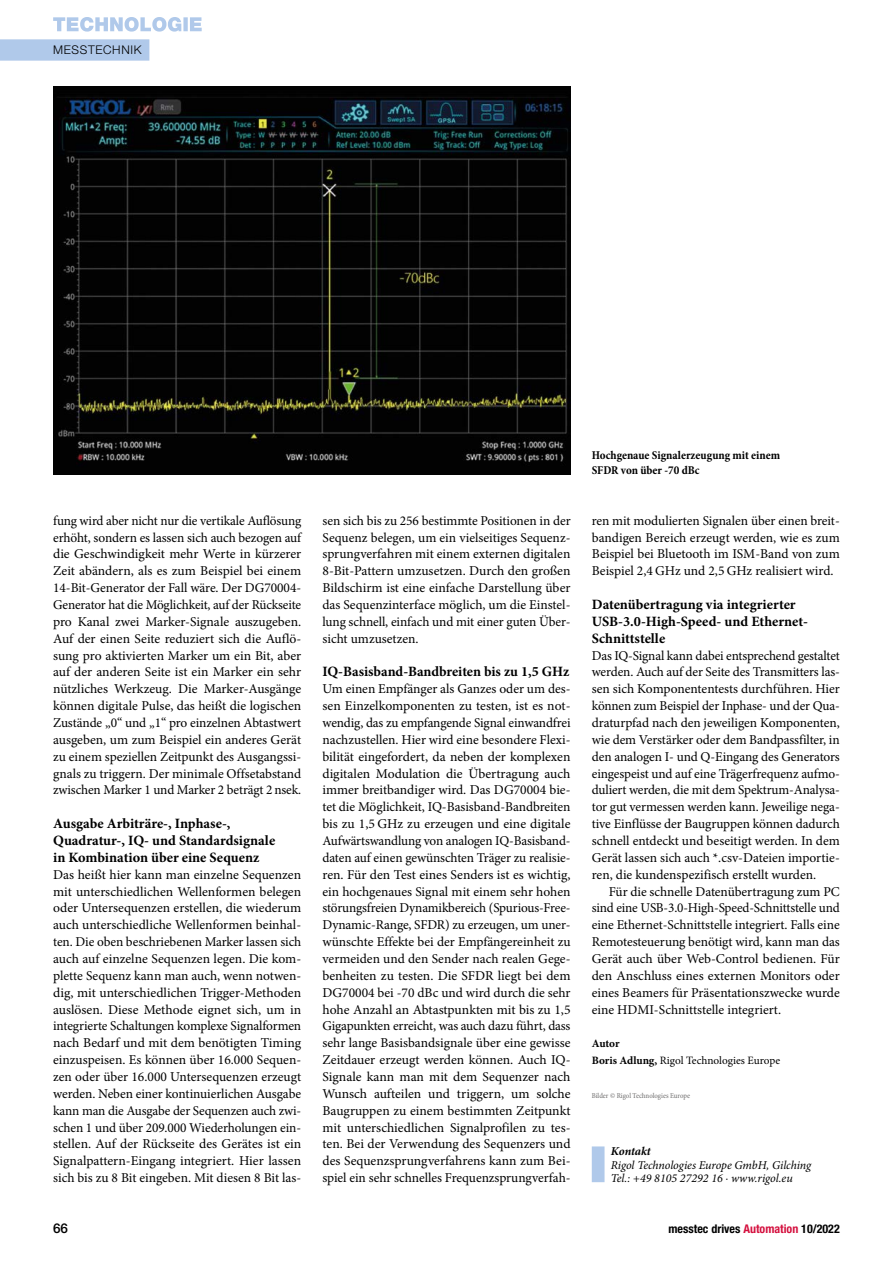
<style>
.page{position:relative;width:893px;height:1263px;background:#fff}
.page>*{position:absolute;margin:0;border:0;box-sizing:border-box;transform-origin:0 0}
.t1{font:700 14.25px/16.8px "Minion Pro";color:#000}
.t2{font:13.5px/16.8px "Minion Pro";letter-spacing:-.005em;color:#000;text-align:justify}
.t3{font:500 13.5px "Helvetica Neue LT Std";color:#000}
.t4{font:italic 12px/13.5px "Minion Pro";letter-spacing:-.005em;color:#000}
.t5{font:700 condensed 12px/15px "Minion Pro";color:#000}
.t6{font:700 condensed 12px "Helvetica Neue LT Std";color:#000}
.t7{font:300 12px "Helvetica Neue LT Std";color:#000}
.t8{font:italic 700 12px "Minion Pro";letter-spacing:-.01em;color:#000}
.t9{font:11.25px/16.8px "Minion Pro";color:#000}
.t10{font:condensed 7.5px "Minion Pro";color:#706f6f}
.s1{font-weight:700}
.s2{color:#d4103e}
</style>
<div class="page">
<div style="left:592px;top:1146px;width:12px;height:36px;background:#b0c9ea"></div>
<img style="left:53px;top:86px;width:517px;height:388px">
<svg style="left:53px;top:17px;width:149px;height:15px"></svg>
<div style="left:0;top:39px;width:149px;height:22px;background:#b0c9ea"></div>
<p class="t7" style="left:53px;top:43px;width:20px">MESSTECHNIK</p>
<p class="t2" style="left:53px;top:512px;width:250px">fung wird aber nicht nur die vertikale Auflösung erhöht, sondern es lassen sich auch bezogen auf die Geschwindigkeit mehr Werte in kürzerer Zeit abändern, als es zum Beispiel bei einem 14-Bit-Generator der Fall wäre. Der DG70004- Generator hat die Möglichkeit, auf der Rückseite pro Kanal zwei Marker-Signale auszugeben.<br>Auf der einen Seite reduziert sich die Auflö&shy;sung pro aktivierten Marker um ein Bit, aber auf der anderen Seite ist ein Marker ein sehr nützliches Werkzeug. Die Marker-Ausgänge können digitale Pulse, das heißt die logischen Zustände „0“ und „1“ pro einzelnen Abtastwert ausgeben, um zum Beispiel ein anderes Gerät zu einem speziellen Zeitpunkt des Ausgangssi&shy;gnals zu triggern. Der minimale Offsetabstand zwischen Marker 1 und Marker 2 beträgt 2 nsek.</p>
<p class="t1" style="left:53px;top:815px;width:224px">Ausgabe Arbiträre-, Inphase-,<br>Quadratur-, IQ- und Standardsignale in Kombination über eine Sequenz</p>
<p class="t2" style="left:53px;top:866px;width:250px">Das heißt hier kann man einzelne Sequenzen mit unterschiedlichen Wellenformen belegen oder Untersequenzen erstellen, die wiederum auch unterschiedliche Wellenformen beinhal&shy;ten. Die oben beschriebenen Marker lassen sich auch auf einzelne Sequenzen legen. Die kom&shy;plette Sequenz kann man auch, wenn notwen&shy;dig, mit unterschiedlichen Trigger-Methoden auslösen. Diese Methode eignet sich, um in integrierte Schaltungen komplexe Signalformen nach Bedarf und mit dem benötigten Timing einzuspeisen. Es können über 16.000 Sequen&shy;zen oder über 16.000 Untersequenzen erzeugt werden. Neben einer kontinuierlichen Ausgabe kann man die Ausgabe der Sequenzen auch zwi&shy;schen 1 und über 209.000 Wiederholungen ein&shy;stellen. Auf der Rückseite des Gerätes ist ein Signalpattern-Eingang integriert. Hier lassen sich bis zu 8 Bit eingeben. Mit diesen 8 Bit las-</p>
<p class="t2" style="left:322px;top:512px;width:250px">sen sich bis zu 256 bestimmte Positionen in der Sequenz belegen, um ein vielseitiges Sequenz&shy;sprungverfahren mit einem externen digitalen 8-Bit-Pattern umzusetzen. Durch den großen Bildschirm ist eine einfache Darstellung über das Sequenzinterface möglich, um die Einstel&shy;lung schnell, einfach und mit einer guten Über&shy;sicht umzusetzen.</p>
<p class="t1" style="left:322px;top:663px;width:248px">IQ-Basisband-Bandbreiten bis zu 1,5 GHz</p>
<p class="t2" style="left:322px;top:681px;width:250px">Um einen Empfänger als Ganzes oder um des&shy;sen Einzelkomponenten zu testen, ist es not&shy;wendig, das zu empfangende Signal einwandfrei nachzustellen. Hier wird eine besondere Flexi&shy;bilität eingefordert, da neben der komplexen digitalen Modulation die Übertragung auch immer breitbandiger wird. Das DG70004 bie&shy;tet die Möglichkeit, IQ-Basisband-Bandbreiten bis zu 1,5 GHz zu erzeugen und eine digitale Aufwärtswandlung von analogen IQ-Basisband&shy;daten auf einen gewünschten Träger zu realisie&shy;ren. Für den Test eines Senders ist es wichtig, ein hochgenaues Signal mit einem sehr hohen störungsfreien Dynamikbereich (Spurious-Free-Dynamic-Range, SFDR) zu erzeugen, um uner&shy;wünschte Effekte bei der Empfängereinheit zu vermeiden und den Sender nach realen Gege&shy;benheiten zu testen. Die SFDR liegt bei dem DG70004 bei -70 dBc und wird durch die sehr hohe Anzahl an Abtastpunkten mit bis zu 1,5<br>Gigapunkten erreicht, was auch dazu führt, dass sehr lange Basisbandsignale über eine gewisse Zeitdauer erzeugt werden können. Auch IQ-Signale kann man mit dem Sequenzer nach Wunsch aufteilen und triggern, um solche Baugruppen zu einem bestimmten Zeitpunkt mit unterschiedlichen Signalprofilen zu tes&shy;ten. Bei der Verwendung des Sequenzers und des Sequenzsprungverfahrens kann zum Bei&shy;spiel ein sehr schnelles Frequenzsprungverfah-</p>
<p class="t5" style="left:592px;top:448px;width:190px">Hochgenaue Signalerzeugung mit einem<br>SFDR von über -70 dBc</p>
<p class="t2" style="left:592px;top:512px;width:250px">ren mit modulierten Signalen über einen breit&shy;bandigen Bereich erzeugt werden, wie es zum Beispiel bei Bluetooth im ISM-Band von zum Beispiel 2,4 GHz und 2,5 GHz realisiert wird.</p>
<p class="t1" style="left:592px;top:596px;width:218px">Datenübertragung via integrierter<br>USB-3.0-High-Speed- und Ethernet-<br>Schnittstelle</p>
<p class="t2" style="left:592px;top:647px;width:250px">Das IQ-Signal kann dabei entsprechend gestaltet werden. Auch auf der Seite des Transmitters las&shy;sen sich Komponententests durchführen. Hier können zum Beispiel der Inphase- und der Qua&shy;draturpfad nach den jeweiligen Komponenten, wie dem Verstärker oder dem Bandpassfilter, in den analogen I- und Q-Eingang des Generators eingespeist und auf eine Trägerfrequenz aufmo&shy;duliert werden, die mit dem Spektrum-Analysa&shy;tor gut vermessen werden kann. Jeweilige nega&shy;tive Einflüsse der Baugruppen können dadurch schnell entdeckt und beseitigt werden. In dem Gerät lassen sich auch *.csv-Dateien importie&shy;ren, die kundenspezifisch erstellt wurden.</p>
<p class="t2" style="left:592px;top:883px;width:250px;text-indent:17px">Für die schnelle Datenübertragung zum PC sind eine USB-3.0-High-Speed-Schnittstelle und eine Ethernet-Schnittstelle integriert. Falls eine Remotesteuerung benötigt wird, kann man das Gerät auch über Web-Control bedienen. Für den Anschluss eines externen Monitors oder eines Beamers für Präsentationszwecke wurde eine HDMI-Schnittstelle integriert.</p>
<p class="t9" style="left:592px;top:1035px;width:190px"><span class="s1">Autor<br>Boris Adlung,</span> Rigol Technologies Europe</p>
<p class="t10" style="left:592px;top:1090px;width:100px">Bilder © Rigol Technologies Europe</p>
<p class="t8" style="left:611px;top:1143px;width:41px">Kontakt</p>
<p class="t4" style="left:611px;top:1158px;width:202px">Rigol Technologies Europe GmbH, Gilching<br>Tel.: +49 8105 27292 16 · www.rigol.eu</p>
<p class="t3" style="left:53px;top:1220px;width:17px">66</p>
<p class="t6" style="left:668px;top:1221px;width:173px">messtec drives <span class="s2">Automation</span> 10/2022</p>
</div>
